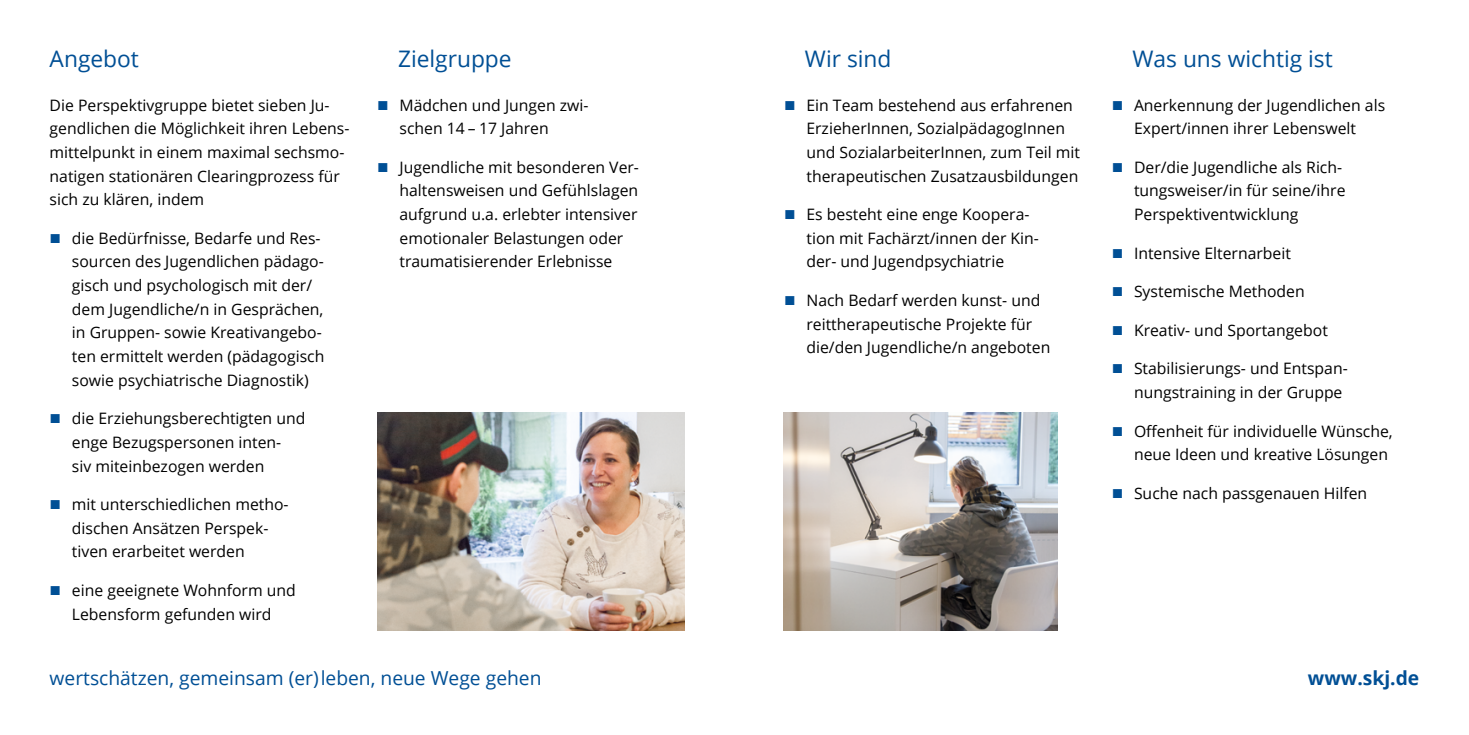
<style>
.page{position:relative;width:1469px;height:735px;background:#fff}
.page>*{position:absolute;margin:0;border:0;box-sizing:border-box;transform-origin:0 0}
.t1{font:22.75px "Open Sans";color:#004f95}
.t2{font:19.25px "Open Sans";color:#004f95}
.t3{font:700 19.25px "Open Sans";color:#004f95}
.t4{font:15.75px/23.6px "Open Sans";color:#000}
.s1{font-family:"Arial";font-size:19.25px;color:#004f95}
</style>
<div class="page">
<img style="left:783px;top:412px;width:274px;height:218px">
<img style="left:377px;top:412px;width:308px;height:218px">
<h1 class="t1" style="left:50px;top:43px;width:91px">Angebot</h1>
<p class="t4" style="left:50px;top:93px;width:301px">Die Perspektivgruppe bietet sieben Ju&shy;gendlichen die Möglichkeit ihren Lebens&shy;mittelpunkt in einem maximal sechsmo&shy;natigen stationären Clearingprozess für sich zu klären, indem</p>
<p class="t4" style="left:72px;top:226px;width:254px;text-indent:-22px"><span class="s1">■</span> die Bedürfnisse, Bedarfe und Res&shy;sourcen des Jugendlichen pädago&shy;gisch und psychologisch mit der/ dem Jugendliche/n in Gesprächen, in Gruppen- sowie Kreativangebo&shy;ten ermittelt werden (pädagogisch sowie psychiatrische Diagnostik)</p>
<p class="t4" style="left:72px;top:406px;width:235px;text-indent:-22px"><span class="s1">■</span> die Erziehungsberechtigten und enge Bezugspersonen inten-<br>siv miteinbezogen werden</p>
<p class="t4" style="left:72px;top:492px;width:218px;text-indent:-22px"><span class="s1">■</span> mit unterschiedlichen metho&shy;dischen Ansätzen Perspek&shy;tiven erarbeitet werden</p>
<p class="t4" style="left:50px;top:577px;width:248px;text-align:center"><span class="s1">■</span> eine geeignete Wohnform und<br>Lebensform gefunden wird</p>
<h1 class="t1" style="left:398px;top:43px;width:115px">Zielgruppe</h1>
<p class="t4" style="left:399px;top:93px;width:190px;text-indent:-22px"><span class="s1">■</span> Mädchen und Jungen zwi&shy;schen 14 – 17 Jahren</p>
<p class="t4" style="left:399px;top:155px;width:241px;text-indent:-22px"><span class="s1">■</span> Jugendliche mit besonderen Ver&shy;haltensweisen und Gefühlslagen aufgrund u.a. erlebter intensiver emotionaler Belastungen oder traumatisierender Erlebnisse</p>
<h1 class="t1" style="left:805px;top:43px;width:88px">Wir sind</h1>
<p class="t4" style="left:806px;top:93px;width:275px;text-indent:-22px"><span class="s1">■</span> Ein Team bestehend aus erfahrenen ErzieherInnen, SozialpädagogInnen und SozialarbeiterInnen, zum Teil mit therapeutischen Zusatzausbildungen</p>
<p class="t4" style="left:806px;top:202px;width:234px;text-indent:-22px"><span class="s1">■</span> Es besteht eine enge Koopera&shy;tion mit Fachärzt/innen der Kin&shy;der- und Jugendpsychiatrie</p>
<p class="t4" style="left:806px;top:288px;width:245px;text-indent:-22px"><span class="s1">■</span> Nach Bedarf werden kunst- und reittherapeutische Projekte für die/den Jugendliche/n angeboten</p>
<h1 class="t1" style="left:1132px;top:43px;width:202px">Was uns wichtig ist</h1>
<p class="t4" style="left:1111px;top:93px;width:275px;text-align:center"><span class="s1">■</span> Anerkennung der Jugendlichen als<br>Expert/innen ihrer Lebenswelt</p>
<p class="t4" style="left:1134px;top:155px;width:213px;text-indent:-22px"><span class="s1">■</span> Der/die Jugendliche als Rich&shy;tungsweiser/in für seine/ihre<br>Perspektiventwicklung</p>
<p class="t4" style="left:1111px;top:240px;width:181px"><span class="s1">■</span> Intensive Elternarbeit</p>
<p class="t4" style="left:1111px;top:279px;width:195px"><span class="s1">■</span> Systemische Methoden</p>
<p class="t4" style="left:1111px;top:317px;width:218px"><span class="s1">■</span> Kreativ- und Sportangebot</p>
<p class="t4" style="left:1134px;top:356px;width:215px;text-indent:-22px"><span class="s1">■</span> Stabilisierungs- und Entspan&shy;nungstraining in der Gruppe</p>
<p class="t4" style="left:1111px;top:418px;width:282px;text-align:right"><span class="s1">■</span> Offenheit für individuelle Wünsche, neue Ideen und kreative Lösungen</p>
<p class="t4" style="left:1111px;top:480px;width:257px"><span class="s1">■</span> Suche nach passgenauen Hilfen</p>
<p class="t2" style="left:50px;top:664px;width:493px">wertschätzen, gemeinsam (er) leben, neue Wege gehen</p>
<p class="t3" style="left:1307px;top:663px;width:113px">www.skj.de</p>
</div>
